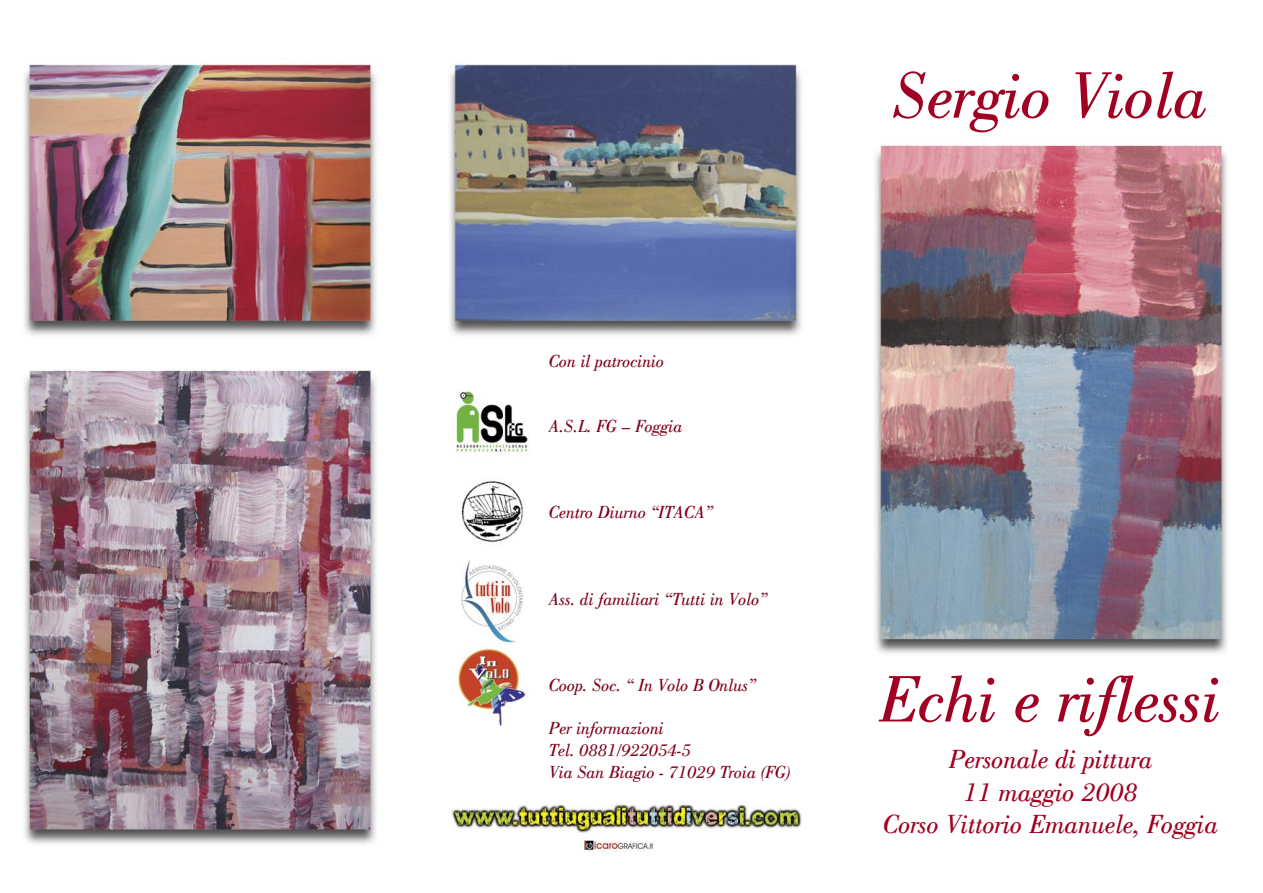
<style>
.page{position:relative;width:1263px;height:893px;background:#fff}
.page>*{position:absolute;margin:0;border:0;box-sizing:border-box;transform-origin:0 0}
.t1{font:italic 67.5px "Bodoni";color:#a00022}
.t2{font:italic 27px "Bodoni";color:#a00022}
.t3{font:italic 18px "Bodoni";color:#7f001a}
</style>
<div class="page">
<img style="left:23px;top:63px;width:1204px;height:790px">
<p class="t1" style="left:891px;top:57px;width:316px">Sergio Viola</p>
<p class="t3" style="left:548px;top:351px;width:117px">Con il patrocinio</p>
<p class="t3" style="left:548px;top:416px;width:135px">A.S.L. FG – Foggia</p>
<p class="t3" style="left:548px;top:502px;width:166px">Centro Diurno “ITACA”</p>
<p class="t3" style="left:548px;top:589px;width:220px">Ass. di familiari “Tutti in Volo”</p>
<p class="t3" style="left:548px;top:675px;width:209px">Coop. Soc. “ In Volo B Onlus”</p>
<p class="t3" style="left:548px;top:718px;width:117px">Per informazioni</p>
<p class="t3" style="left:548px;top:740px;width:143px">Tel. 0881/922054-5</p>
<p class="t3" style="left:548px;top:762px;width:243px">Via San Biagio - 71029 Troia (FG)</p>
<p class="t1" style="left:877px;top:661px;width:343px">Echi e riflessi</p>
<p class="t2" style="left:948px;top:744px;width:205px">Personale di pittura</p>
<p class="t2" style="left:963px;top:777px;width:175px">11 maggio 2008</p>
<p class="t2" style="left:883px;top:809px;width:336px">Corso Vittorio Emanuele, Foggia</p>
</div>
